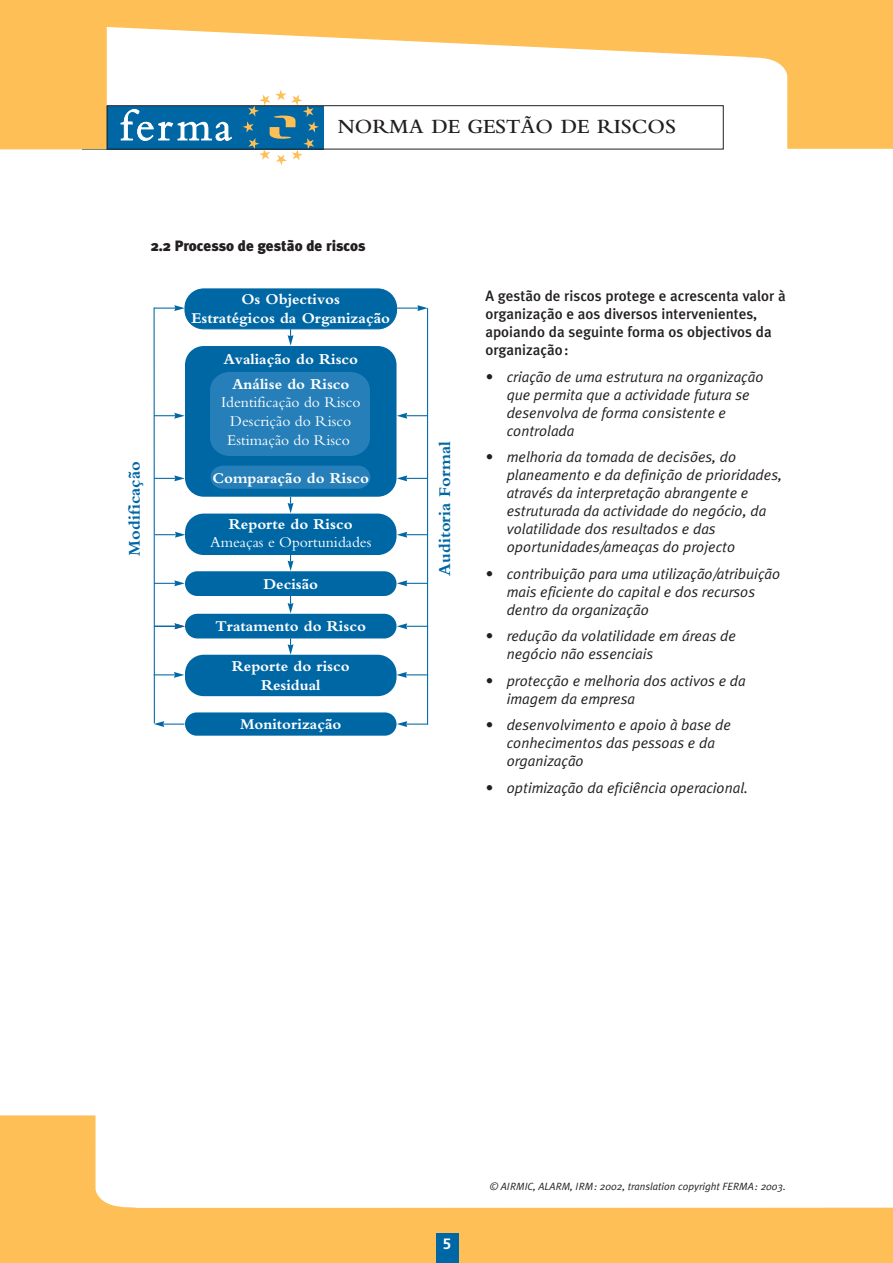
<style>
.page{position:relative;width:893px;height:1263px;background:#fff}
.page>*{position:absolute;margin:0;border:0;box-sizing:border-box;transform-origin:0 0}
.t1{font:600 21px "Bembo";color:#231f20}
.t2{font:700 17.1px "Bembo";color:#0067a5}
.t3{font:700 15.6px/18.6px "Bembo";color:#fff;text-align:center}
.t4{font:15.6px/18.6px "Bembo";color:#fff;text-align:center}
.t5{font:italic 15px/18px "Meta Plus Normal";color:#231f20}
.t6{font:500 15px/18px "Meta Plus";color:#231f20}
.t7{font:900 15px "Meta Plus";color:#231f20}
.t8{font:700 15px "Frutiger";color:#fff}
.t9{font:italic 10.5px "Meta Plus Normal";color:#231f20}
</style>
<div class="page">
<svg style="left:0;top:1115px;width:892px;height:148px"></svg>
<div style="left:436px;top:1233px;width:22px;height:30px;background:#0067a5"></div>
<svg style="left:243px;top:149px;width:76px;height:16px"></svg>
<svg style="left:0;top:0;width:892px;height:149px"></svg>
<div style="left:107px;top:105px;width:616px;height:44px;border:1px solid #231f20"></div>
<div style="left:485px;top:1180px;width:302px;height:19px;background:#fff"></div>
<div style="left:184px;top:288px;width:213px;height:41px;background:#0067a5;border:1px solid #0067a5;border-radius:19px"></div>
<div style="left:185px;top:346px;width:211px;height:151px;background:#0067a5;border-radius:19px"></div>
<div style="left:185px;top:571px;width:211px;height:25px;background:#0067a5;border-radius:12px"></div>
<div style="left:185px;top:614px;width:211px;height:24px;background:#0067a5;border-radius:12px"></div>
<div style="left:185px;top:712px;width:211px;height:24px;background:#0067a5;border-radius:12px"></div>
<svg style="left:154px;top:305px;width:30px;height:6px"></svg>
<svg style="left:397px;top:305px;width:30px;height:6px"></svg>
<svg style="left:397px;top:413px;width:30px;height:6px"></svg>
<svg style="left:155px;top:413px;width:29px;height:6px"></svg>
<svg style="left:397px;top:475px;width:30px;height:6px"></svg>
<svg style="left:397px;top:532px;width:30px;height:6px"></svg>
<svg style="left:397px;top:580px;width:30px;height:6px"></svg>
<svg style="left:397px;top:623px;width:30px;height:6px"></svg>
<svg style="left:396px;top:672px;width:31px;height:6px"></svg>
<svg style="left:397px;top:721px;width:30px;height:6px"></svg>
<svg style="left:155px;top:475px;width:29px;height:6px"></svg>
<svg style="left:155px;top:532px;width:30px;height:6px"></svg>
<svg style="left:155px;top:580px;width:29px;height:6px"></svg>
<svg style="left:155px;top:623px;width:30px;height:6px"></svg>
<svg style="left:155px;top:672px;width:29px;height:6px"></svg>
<svg style="left:154px;top:721px;width:30px;height:6px"></svg>
<hr style="left:153px;top:308px;width:2px;height:415px;background:#0067a5">
<hr style="left:427px;top:308px;width:1px;height:417px;background:#0067a5">
<div style="left:185px;top:514px;width:211px;height:41px;background:#0067a5;border-radius:19px"></div>
<div style="left:185px;top:655px;width:211px;height:41px;background:#0067a5;border-radius:19px"></div>
<div style="left:210px;top:372px;width:160px;height:84px;background:#267fb8;border-radius:19px"></div>
<svg style="left:210px;top:466px;width:160px;height:23px;background:#247db7"></svg>
<svg style="left:287px;top:329px;width:6px;height:16px"></svg>
<svg style="left:287px;top:497px;width:6px;height:16px"></svg>
<svg style="left:287px;top:555px;width:6px;height:16px"></svg>
<svg style="left:287px;top:596px;width:6px;height:17px"></svg>
<svg style="left:287px;top:638px;width:6px;height:17px"></svg>
<h1 class="t1" style="left:338px;top:119px;width:340px">NORMA DE GESTÃO DE RISCOS</h1>
<p class="t7" style="left:151px;top:240px;width:216px">2.2 Processo de gestão de riscos</p>
<p class="t2" style="left:128px;top:556px;width:96px;rotate:-90deg">Modificação</p>
<p class="t3" style="left:191px;top:291px;width:200px">Os Objectivos<br>Estratégicos da Organização</p>
<p class="t3" style="left:223px;top:348px;width:136px;line-height:25.2px">Avaliação do Risco<br>Análise do Risco</p>
<p class="t4" style="left:221px;top:395px;width:141px">Identificação do Risco<br>Descrição do Risco<br>Estimação do Risco</p>
<p class="t3" style="left:212px;top:470px;width:158px">Comparação do Risco</p>
<p class="t3" style="left:229px;top:516px;width:125px">Reporte do Risco</p>
<p class="t4" style="left:210px;top:534px;width:163px">Ameaças e Oportunidades</p>
<p class="t3" style="left:263px;top:576px;width:56px">Decisão</p>
<p class="t3" style="left:215px;top:618px;width:152px">Tratamento do Risco</p>
<p class="t3" style="left:232px;top:658px;width:119px">Reporte do risco<br>Residual</p>
<p class="t3" style="left:240px;top:716px;width:103px">Monitorização</p>
<p class="t2" style="left:438px;top:576px;width:136px;rotate:-90deg">Auditoria Formal</p>
<p class="t6" style="left:485px;top:288px;width:302px">A gestão de riscos protege e acrescenta valor à organização e aos diversos intervenientes, apoiando da seguinte forma os objectivos da organização:</p>
<p class="t5" style="left:506px;top:369px;width:258px;text-indent:-21px">• criação de uma estrutura na organização que permita que a actividade futura se desenvolva de forma consistente e controlada</p>
<p class="t5" style="left:506px;top:450px;width:277px;text-indent:-21px">• melhoria da tomada de decisões, do planeamento e da definição de prioridades, através da interpretação abrangente e estruturada da actividade do negócio, da volatilidade dos resultados e das oportunidades/ameaças do projecto</p>
<p class="t5" style="left:506px;top:566px;width:275px;text-indent:-21px">• contribuição para uma utilização/atribuição mais eficiente do capital e dos recursos dentro da organização</p>
<p class="t5" style="left:506px;top:629px;width:231px;text-indent:-21px">• redução da volatilidade em áreas de negócio não essenciais</p>
<p class="t5" style="left:506px;top:673px;width:241px;text-indent:-21px">• protecção e melhoria dos activos e da imagem da empresa</p>
<p class="t5" style="left:506px;top:718px;width:226px;text-indent:-21px">• desenvolvimento e apoio à base de conhecimentos das pessoas e da organização</p>
<p class="t5" style="left:485px;top:780px;width:264px">• optimização da eficiência operacional.</p>
<p class="t8" style="left:443px;top:1238px;width:10px">5</p>
<p class="t9" style="left:490px;top:1182px;width:297px">© AIRMIC, ALARM, IRM: 2002, translation copyright FERMA: 2003.</p>
</div>
